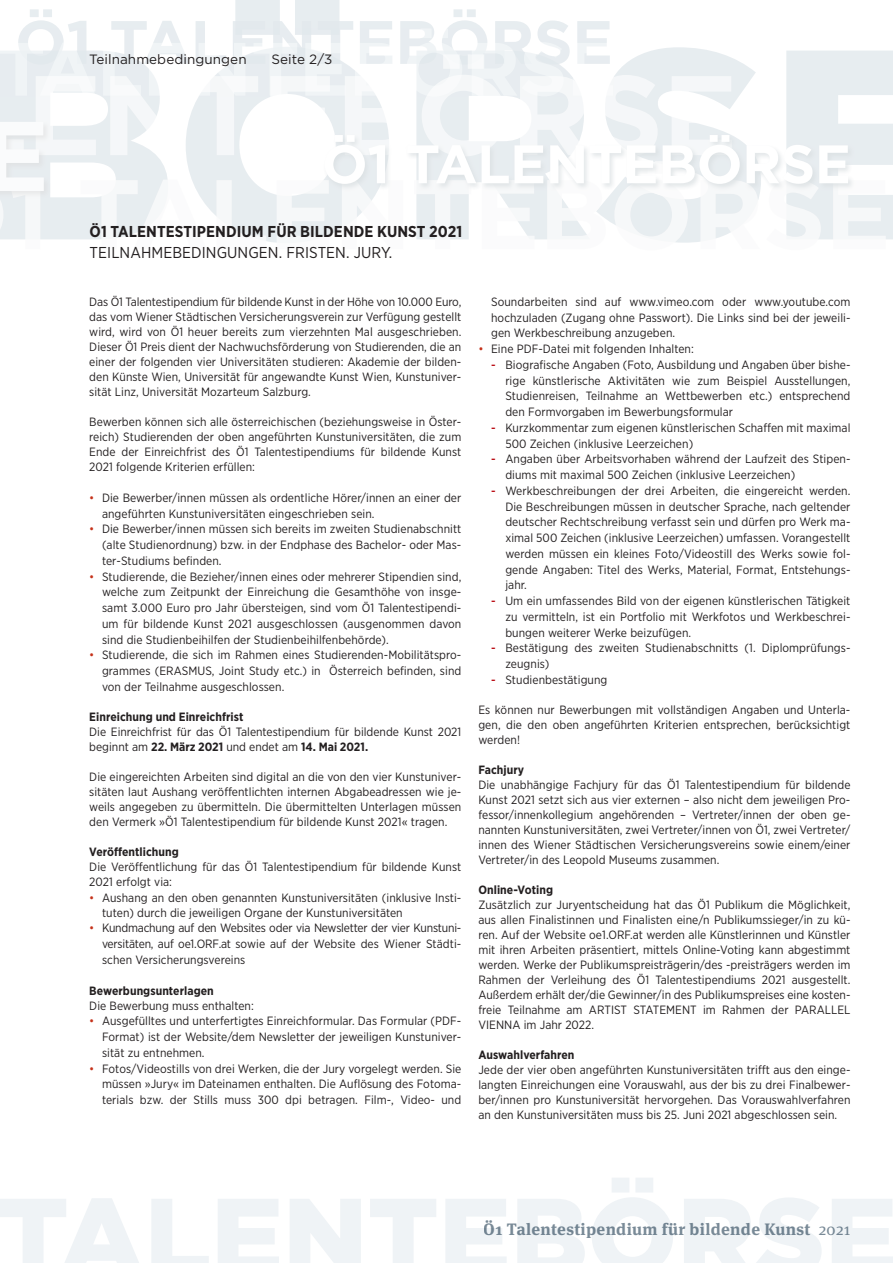
<style>
.page{position:relative;width:893px;height:1263px;background:#fff}
.page>*{position:absolute;margin:0;border:0;box-sizing:border-box;transform-origin:0 0}
.t1{font:700 16.5px "Meta Serif Pro";letter-spacing:.02em;color:#798a97}
.t2{font:700 15.75px "Gotham Narrow";letter-spacing:.005em;color:#231f20}
.t3{font:15.75px "Gotham Narrow";letter-spacing:.005em;color:#231f20}
.t4{font:13.5px "Gotham";letter-spacing:.005em;color:#231f20}
.t5{font:12px/15px "Gotham Narrow";letter-spacing:.005em;color:#231f20;text-align:justify}
.t6{font:700 12px "Gotham Narrow";letter-spacing:.005em;color:#231f20}
.s1{color:#c5321a}
.s2{font-weight:700}
.s3{font-weight:500;color:#bb1018}
.s4{font-weight:400}
</style>
<div class="page">
<svg style="left:52px;top:0;width:841px;height:239px"></svg>
<svg style="left:0;top:9px;width:613px;height:45px"></svg>
<svg style="left:0;top:54px;width:732px;height:102px"></svg>
<svg style="left:0;top:161px;width:886px;height:82px"></svg>
<div style="left:0;top:101px;width:52px;height:99px;background:#231f20;opacity:.5"></div>
<svg style="left:0;top:122px;width:44px;height:70px"></svg>
<div style="left:323px;top:133px;width:533px;height:59px;background:#1d3e4d;opacity:.74"></div>
<svg style="left:325px;top:135px;width:523px;height:49px"></svg>
<svg style="left:0;top:1178px;width:893px;height:85px"></svg>
<p class="t4" style="left:89px;top:50px;width:159px">Teilnahmebedingungen</p>
<p class="t4" style="left:271px;top:50px;width:63px">Seite 2/3</p>
<h2 class="t2" style="left:90px;top:222px;width:374px">Ö1 TALENTESTIPENDIUM FÜR BILDENDE KUNST 2021</h2>
<h2 class="t3" style="left:90px;top:243px;width:304px">TEILNAHMEBEDINGUNGEN. FRISTEN. JURY.</h2>
<p class="t5" style="left:89px;top:294px;width:374px">Das Ö1 Talentestipendium für bildende Kunst in der Höhe von 10.000 Euro, das vom Wiener Städtischen Versicherungsverein zur Verfügung gestellt wird, wird von Ö1 heuer bereits zum vierzehnten Mal ausgeschrieben.<br>Dieser Ö1 Preis dient der Nachwuchsförderung von Studierenden, die an einer der folgenden vier Universitäten studieren: Akademie der bilden&shy;den Künste Wien, Universität für angewandte Kunst Wien, Kunstuniver&shy;sität Linz, Universität Mozarteum Salzburg.</p>
<p class="t5" style="left:89px;top:414px;width:374px">Bewerben können sich alle österreichischen (beziehungsweise in Öster&shy;reich) Studierenden der oben angeführten Kunstuniversitäten, die zum Ende der Einreichfrist des Ö1 Talentestipendiums für bildende Kunst 2021 folgende Kriterien erfüllen:</p>
<p class="t5" style="left:102px;top:489px;width:361px;line-height:15.8px;text-indent:-13px"><span class="s1">•</span> Die Bewerber/innen müssen als ordentliche Hörer/innen an einer der angeführten Kunstuniversitäten eingeschrieben sein.</p>
<p class="t5" style="left:102px;top:521px;width:361px;line-height:15.8px;text-indent:-13px"><span class="s1">•</span> Die Bewerber/innen müssen sich bereits im zweiten Studienabschnitt (alte Studienordnung) bzw. in der Endphase des Bachelor- oder Mas&shy;ter-Studiums befinden.</p>
<p class="t5" style="left:102px;top:568px;width:361px;line-height:15.8px;text-indent:-13px"><span class="s1">•</span> Studierende, die Bezieher/innen eines oder mehrerer Stipendien sind, welche zum Zeitpunkt der Einreichung die Gesamthöhe von insge&shy;samt 3.000 Euro pro Jahr übersteigen, sind vom Ö1 Talentestipendi&shy;um für bildende Kunst 2021 ausgeschlossen (ausgenommen davon sind die Studienbeihilfen der Studienbeihilfenbehörde).</p>
<p class="t5" style="left:102px;top:647px;width:361px;line-height:15.8px;text-indent:-13px"><span class="s1">•</span> Studierende, die sich im Rahmen eines Studierenden-Mobilitätspro&shy;grammes (ERASMUS, Joint Study etc.) in Österreich befinden, sind von der Teilnahme ausgeschlossen.</p>
<p class="t6" style="left:89px;top:709px;width:156px">Einreichung und Einreichfrist</p>
<p class="t5" style="left:89px;top:724px;width:374px">Die Einreichfrist für das Ö1 Talentestipendium für bildende Kunst 2021 beginnt am <span class="s2">22. März 2021</span> und endet am <span class="s2">14. Mai 2021.</span></p>
<p class="t5" style="left:89px;top:769px;width:374px">Die eingereichten Arbeiten sind digital an die von den vier Kunstuniver&shy;sitäten laut Aushang veröffentlichten internen Abgabeadressen wie je&shy;weils angegeben zu übermitteln. Die übermittelten Unterlagen müssen den Vermerk »Ö1 Talentestipendium für bildende Kunst 2021« tragen.</p>
<p class="t6" style="left:89px;top:844px;width:91px">Veröffentlichung</p>
<p class="t5" style="left:89px;top:859px;width:374px">Die Veröffentlichung für das Ö1 Talentestipendium für bildende Kunst<br>2021 erfolgt via:</p>
<p class="t5" style="left:102px;top:889px;width:361px;text-indent:-13px"><span class="s1">•</span> Aushang an den oben genannten Kunstuniversitäten (inklusive Insti&shy;tuten) durch die jeweiligen Organe der Kunstuniversitäten</p>
<p class="t5" style="left:102px;top:920px;width:361px;line-height:15.8px;text-indent:-13px"><span class="s1">•</span> Kundmachung auf den Websites oder via Newsletter der vier Kunstuni&shy;versitäten, auf oe1.ORF.at sowie auf der Website des Wiener Städti&shy;schen Versicherungsvereins</p>
<p class="t6" style="left:89px;top:983px;width:126px">Bewerbungsunterlagen</p>
<p class="t5" style="left:89px;top:997px;width:166px">Die Bewerbung muss enthalten:</p>
<p class="t5" style="left:102px;top:1013px;width:361px;line-height:15.8px;text-indent:-13px"><span class="s1">•</span> Ausgefülltes und unterfertigtes Einreichformular. Das Formular (PDF-Format) ist der Website/dem Newsletter der jeweiligen Kunstuniver&shy;sität zu entnehmen.</p>
<p class="t5" style="left:102px;top:1060px;width:361px;line-height:15.8px;text-indent:-13px"><span class="s1">•</span> Fotos/Videostills von drei Werken, die der Jury vorgelegt werden. Sie müssen »Jury« im Dateinamen enthalten. Die Auflösung des Fotoma&shy;terials bzw. der Stills muss 300 dpi betragen. Film-, Video- und</p>
<p class="t5" style="left:491px;top:294px;width:361px;line-height:15.8px">Soundarbeiten sind auf www.vimeo.com oder www.youtube.com hochzuladen (Zugang ohne Passwort). Die Links sind bei der jeweili&shy;gen Werkbeschreibung anzugeben.</p>
<p class="t5" style="left:478px;top:341px;width:217px"><span class="s1">•</span> Eine PDF-Datei mit folgenden Inhalten:</p>
<p class="t5" style="left:505px;top:357px;width:347px;line-height:15.8px;text-indent:-14px"><span class="s3">-</span> Biografische Angaben (Foto, Ausbildung und Angaben über bishe&shy;rige künstlerische Aktivitäten wie zum Beispiel Ausstellungen, Studienreisen, Teilnahme an Wettbewerben etc.) entsprechend den Formvorgaben im Bewerbungsformular</p>
<p class="t5" style="left:505px;top:420px;width:347px;line-height:15.8px;text-indent:-14px"><span class="s3">-</span> Kurzkommentar zum eigenen künstlerischen Schaffen mit maximal<br>500 Zeichen (inklusive Leerzeichen)</p>
<p class="t5" style="left:505px;top:451px;width:347px;line-height:15.8px;text-indent:-14px"><span class="s3">-</span> Angaben über Arbeitsvorhaben während der Laufzeit des Stipen&shy;diums mit maximal 500 Zeichen (inklusive Leerzeichen)</p>
<p class="t5" style="left:505px;top:482px;width:347px;line-height:15.8px;text-indent:-14px"><span class="s3">-</span> Werkbeschreibungen der drei Arbeiten, die eingereicht werden.<br>Die Beschreibungen müssen in deutscher Sprache, nach geltender deutscher Rechtschreibung verfasst sein und dürfen pro Werk ma&shy;ximal 500 Zeichen (inklusive Leerzeichen) umfassen. Vorangestellt werden müssen ein kleines Foto/Videostill des Werks sowie fol&shy;gende Angaben: Titel des Werks, Material, Format, Entstehungs&shy;jahr.</p>
<p class="t5" style="left:505px;top:593px;width:347px;line-height:15.8px;text-indent:-14px"><span class="s3">-</span> Um ein umfassendes Bild von der eigenen künstlerischen Tätigkeit zu vermitteln, ist ein Portfolio mit Werkfotos und Werkbeschrei&shy;bungen weiterer Werke beizufügen.</p>
<p class="t5" style="left:505px;top:640px;width:347px;line-height:15.8px;text-indent:-14px"><span class="s3">-</span> Bestätigung des zweiten Studienabschnitts (1. Diplomprüfungs&shy;zeugnis)</p>
<p class="t5" style="left:491px;top:672px;width:118px"><span class="s3">-</span> Studienbestätigung</p>
<p class="t5" style="left:478px;top:702px;width:374px">Es können nur Bewerbungen mit vollständigen Angaben und Unterla&shy;gen, die den oben angeführten Kriterien entsprechen, berücksichtigt werden!</p>
<p class="t6" style="left:478px;top:762px;width:47px">Fachjury</p>
<p class="t5" style="left:478px;top:777px;width:374px">Die unabhängige Fachjury für das Ö1 Talentestipendium für bildende Kunst 2021 setzt sich aus vier externen – also nicht dem jeweiligen Pro&shy;fessor/innenkollegium angehörenden – Vertreter/innen der oben ge&shy;nannten Kunstuniversitäten, zwei Vertreter/innen von Ö1, zwei Vertreter/ innen des Wiener Städtischen Versicherungsvereins sowie einem/einer Vertreter/in des Leopold Museums zusammen.</p>
<p class="t6" style="left:478px;top:882px;width:76px">Online-Voting</p>
<p class="t5" style="left:478px;top:897px;width:374px">Zusätzlich zur Juryentscheidung hat das Ö1 Publikum die Möglichkeit, aus allen Finalistinnen und Finalisten eine/n Publikumssieger/in zu kü&shy;ren. Auf der Website oe1.ORF.at werden alle Künstlerinnen und Künstler mit ihren Arbeiten präsentiert, mittels Online-Voting kann abgestimmt werden. Werke der Publikumspreisträgerin/des -preisträgers werden im Rahmen der Verleihung des Ö1 Talentestipendiums 2021 ausgestellt.<br>Außerdem erhält der/die Gewinner/in des Publikumspreises eine kosten&shy;freie Teilnahme am ARTIST STATEMENT im Rahmen der PARALLEL VIENNA im Jahr 2022.</p>
<p class="t6" style="left:478px;top:1047px;width:98px">Auswahlverfahren</p>
<p class="t5" style="left:478px;top:1062px;width:374px">Jede der vier oben angeführten Kunstuniversitäten trifft aus den einge&shy;langten Einreichungen eine Vorauswahl, aus der bis zu drei Finalbewer&shy;ber/innen pro Kunstuniversität hervorgehen. Das Vorauswahlverfahren an den Kunstuniversitäten muss bis 25. Juni 2021 abgeschlossen sein.</p>
<h1 class="t1" style="left:484px;top:1216px;width:368px">Ö1 Talentestipendium für bildende Kunst <span class="s4">2021</span></h1>
</div>
